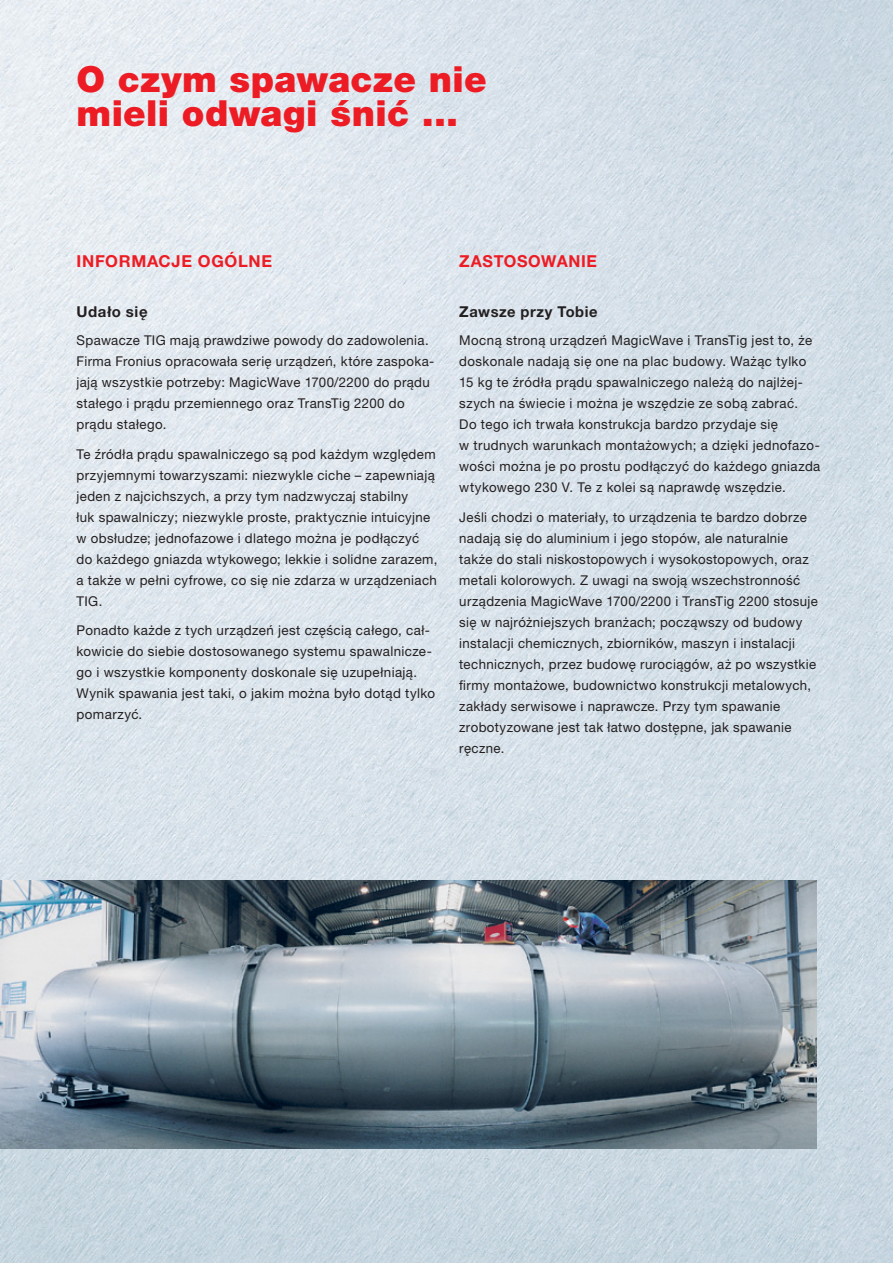
<style>
.page{position:relative;width:893px;height:1263px;background:#fff}
.page>*{position:absolute;margin:0;border:0;box-sizing:border-box;transform-origin:0 0}
.t1{font:900 36px/34.5px "Helvetica Neue LT Pro";letter-spacing:.01em;color:#ed1c24}
.t2{font:700 16.5px "Helvetica Neue LT Pro";letter-spacing:.04em;color:#ed1c24}
.t3{font:700 15px "Helvetica Neue LT Pro";letter-spacing:.04em;color:#231f20}
.t4{font:13.5px/21px "Helvetica Neue LT Pro";letter-spacing:.03em;color:#231f20}
</style>
<div class="page">
<img style="left:0;top:0;width:893px;height:1263px">
<img style="left:0;top:880px;width:816px;height:268px">
<h1 class="t1" style="left:77px;top:61px;width:412px">O czym spawacze nie mieli odwagi śnić ...</h1>
<p class="t2" style="left:77px;top:251px;width:197px">INFORMACJE OGÓLNE</p>
<p class="t3" style="left:77px;top:302px;width:73px">Udało się</p>
<p class="t4" style="left:77px;top:330px;width:359px">Spawacze TIG mają prawdziwe powody do zadowolenia.<br>Firma Fronius opracowała serię urządzeń, które zaspoka&shy;jają wszystkie potrzeby: MagicWave 1700/2200 do prądu stałego i prądu przemiennego oraz TransTig 2200 do prądu stałego.</p>
<p class="t4" style="left:77px;top:443px;width:362px">Te źródła prądu spawalniczego są pod każdym względem przyjemnymi towarzyszami: niezwykle ciche – zapewniają jeden z najcichszych, a przy tym nadzwyczaj stabilny<br>łuk spawalniczy; niezwykle proste, praktycznie intuicyjne w obsłudze; jednofazowe i dlatego można je podłączyć do każdego gniazda wtykowego; lekkie i solidne zarazem, a także w pełni cyfrowe, co się nie zdarza w urządzeniach TIG.</p>
<p class="t4" style="left:77px;top:620px;width:360px">Ponadto każde z tych urządzeń jest częścią całego, cał&shy;kowicie do siebie dostosowanego systemu spawalnicze&shy;go i wszystkie komponenty doskonale się uzupełniają.<br>Wynik spawania jest taki, o jakim można było dotąd tylko pomarzyć.</p>
<p class="t2" style="left:459px;top:251px;width:139px">ZASTOSOWANIE</p>
<p class="t3" style="left:459px;top:302px;width:140px">Zawsze przy Tobie</p>
<p class="t4" style="left:459px;top:330px;width:363px">Mocną stroną urządzeń MagicWave i TransTig jest to, że doskonale nadają się one na plac budowy. Ważąc tylko 15 kg te źródła prądu spawalniczego należą do najlżej&shy;szych na świecie i można je wszędzie ze sobą zabrać.<br>Do tego ich trwała konstrukcja bardzo przydaje się<br>w trudnych warunkach montażowych; a dzięki jednofazo&shy;wości można je po prostu podłączyć do każdego gniazda wtykowego 230 V. Te z kolei są naprawdę wszędzie.</p>
<p class="t4" style="left:459px;top:506px;width:360px">Jeśli chodzi o materiały, to urządzenia te bardzo dobrze nadają się do aluminium i jego stopów, ale naturalnie także do stali niskostopowych i wysokostopowych, oraz metali kolorowych. Z uwagi na swoją wszechstronność urządzenia MagicWave 1700/2200 i TransTig 2200 stosuje się w najróżniejszych branżach; począwszy od budowy instalacji chemicznych, zbiorników, maszyn i instalacji technicznych, przez budowę rurociągów, aż po wszystkie firmy montażowe, budownictwo konstrukcji metalowych, zakłady serwisowe i naprawcze. Przy tym spawanie zrobotyzowane jest tak łatwo dostępne, jak spawanie ręczne.</p>
</div>
